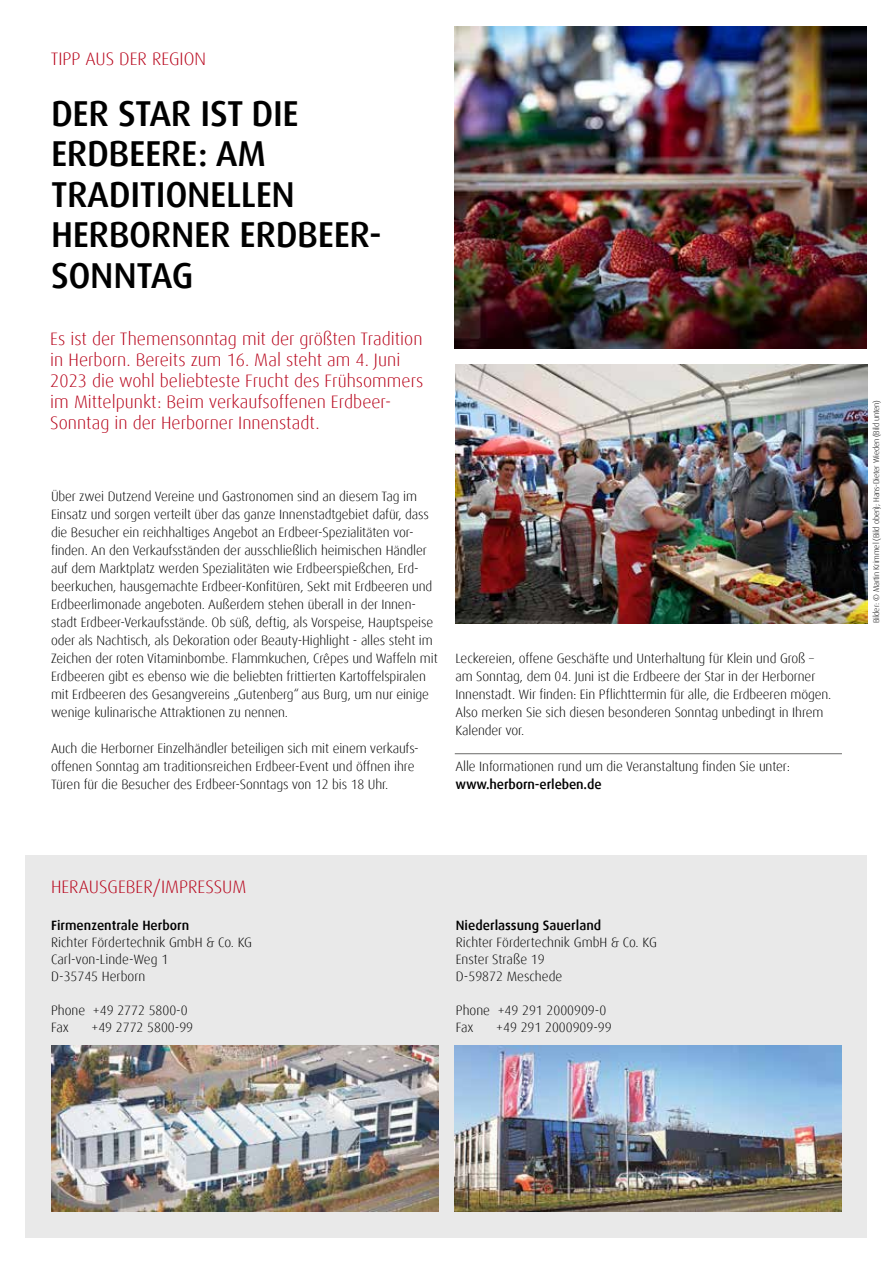
<style>
.page{position:relative;width:893px;height:1263px;background:#fff}
.page>*{position:absolute;margin:0;border:0;box-sizing:border-box;transform-origin:0 0}
.t1{font:500 36px/40.5px "Dax Offc Pro";letter-spacing:-.01em;color:#000}
.t2{font:300 18px/21px "Dax Offc Pro";color:#b7031a}
.t3{font:300 13.5px/18px "Dax Offc Pro";letter-spacing:-.01em;color:#000}
.t4{font:500 13.5px "Dax Offc Pro";color:#000}
.t5{font:300 8.25px "Dax Offc Pro";letter-spacing:-.02em;color:#000}
</style>
<div class="page">
<div style="left:26px;top:855px;width:841px;height:382px;background:#e9e9e9"></div>
<img style="left:51px;top:1046px;width:387px;height:166px">
<img style="left:455px;top:1046px;width:387px;height:166px">
<img style="left:456px;top:365px;width:411px;height:258px">
<hr style="left:455px;top:753px;width:387px;height:1px;background:#6a6a69">
<img style="left:455px;top:26px;width:411px;height:322px">
<h2 class="t2" style="left:51px;top:48px;width:157px">TIPP AUS DER REGION</h2>
<h1 class="t1" style="left:51px;top:93px;width:332px">DER STAR IST DIE<br>ERDBEERE: AM<br>TRADITIONELLEN<br>HERBORNER ERDBEER-<br>SONNTAG</h1>
<h2 class="t2" style="left:50px;top:328px;width:375px">Es ist der Themensonntag mit der größten Tradition in Herborn. Bereits zum 16. Mal steht am 4. Juni 2023 die wohl beliebteste Frucht des Frühsommers im Mittelpunkt: Beim verkaufsoffenen Erdbeer-Sonntag in der Herborner Innenstadt.</h2>
<p class="t3" style="left:51px;top:487px;width:388px">Über zwei Dutzend Vereine und Gastronomen sind an diesem Tag im Einsatz und sorgen verteilt über das ganze Innenstadtgebiet dafür, dass die Besucher ein reichhaltiges Angebot an Erdbeer-Spezialitäten vor&shy;finden. An den Verkaufsständen der ausschließlich heimischen Händler auf dem Marktplatz werden Spezialitäten wie Erdbeerspießchen, Erd&shy;beerkuchen, hausgemachte Erdbeer-Konfitüren, Sekt mit Erdbeeren und Erdbeerlimonade angeboten. Außerdem stehen überall in der Innen&shy;stadt Erdbeer-Verkaufsstände. Ob süß, deftig, als Vorspeise, Hauptspeise oder als Nachtisch, als Dekoration oder Beauty-Highlight - alles steht im Zeichen der roten Vitaminbombe. Flammkuchen, Crêpes und Waffeln mit Erdbeeren gibt es ebenso wie die beliebten frittierten Kartoffelspiralen mit Erdbeeren des Gesangvereins „Gutenberg“ aus Burg, um nur einige wenige kulinarische Attraktionen zu nennen.</p>
<p class="t3" style="left:51px;top:739px;width:369px">Auch die Herborner Einzelhändler beteiligen sich mit einem verkaufs&shy;offenen Sonntag am traditionsreichen Erdbeer-Event und öffnen ihre<br>Türen für die Besucher des Erdbeer-Sonntags von 12 bis 18 Uhr.</p>
<p class="t3" style="left:455px;top:649px;width:377px">Leckereien, offene Geschäfte und Unterhaltung für Klein und Groß – am Sonntag, dem 04. Juni ist die Erdbeere der Star in der Herborner Innenstadt. Wir finden: Ein Pflichttermin für alle, die Erdbeeren mögen.<br>Also merken Sie sich diesen besonderen Sonntag unbedingt in Ihrem Kalender vor.</p>
<p class="t3" style="left:455px;top:757px;width:336px">Alle Informationen rund um die Veranstaltung finden Sie unter:</p>
<p class="t4" style="left:455px;top:776px;width:148px">www.herborn-erleben.de</p>
<h2 class="t2" style="left:51px;top:876px;width:197px">HERAUSGEBER/IMPRESSUM</h2>
<p class="t4" style="left:51px;top:917px;width:140px">Firmenzentrale Herborn</p>
<p class="t3" style="left:51px;top:934px;width:203px;line-height:17px">Richter Fördertechnik GmbH &amp; Co. KG<br>Carl-von-Linde-Weg 1<br>D-35745 Herborn</p>
<p class="t3" style="left:51px;top:1002px;width:138px;line-height:17px">Phone +49 2772 5800-0<br>Fax</p>
<p class="t3" style="left:92px;top:1018px;width:103px">+49 2772 5800-99</p>
<p class="t4" style="left:456px;top:917px;width:147px">Niederlassung Sauerland</p>
<p class="t3" style="left:456px;top:934px;width:203px;line-height:17px">Richter Fördertechnik GmbH &amp; Co. KG<br>Enster Straße 19<br>D-59872 Meschede</p>
<p class="t3" style="left:456px;top:1002px;width:152px;line-height:17px">Phone +49 291 2000909-0<br>Fax</p>
<p class="t3" style="left:496px;top:1018px;width:117px">+49 291 2000909-99</p>
<p class="t5" style="left:871px;top:623px;width:225px;rotate:-90deg">Bilder: © Martin Krimmel (Bild oben); Hans-Dieter Wieden (Bild unten)</p>
</div>
